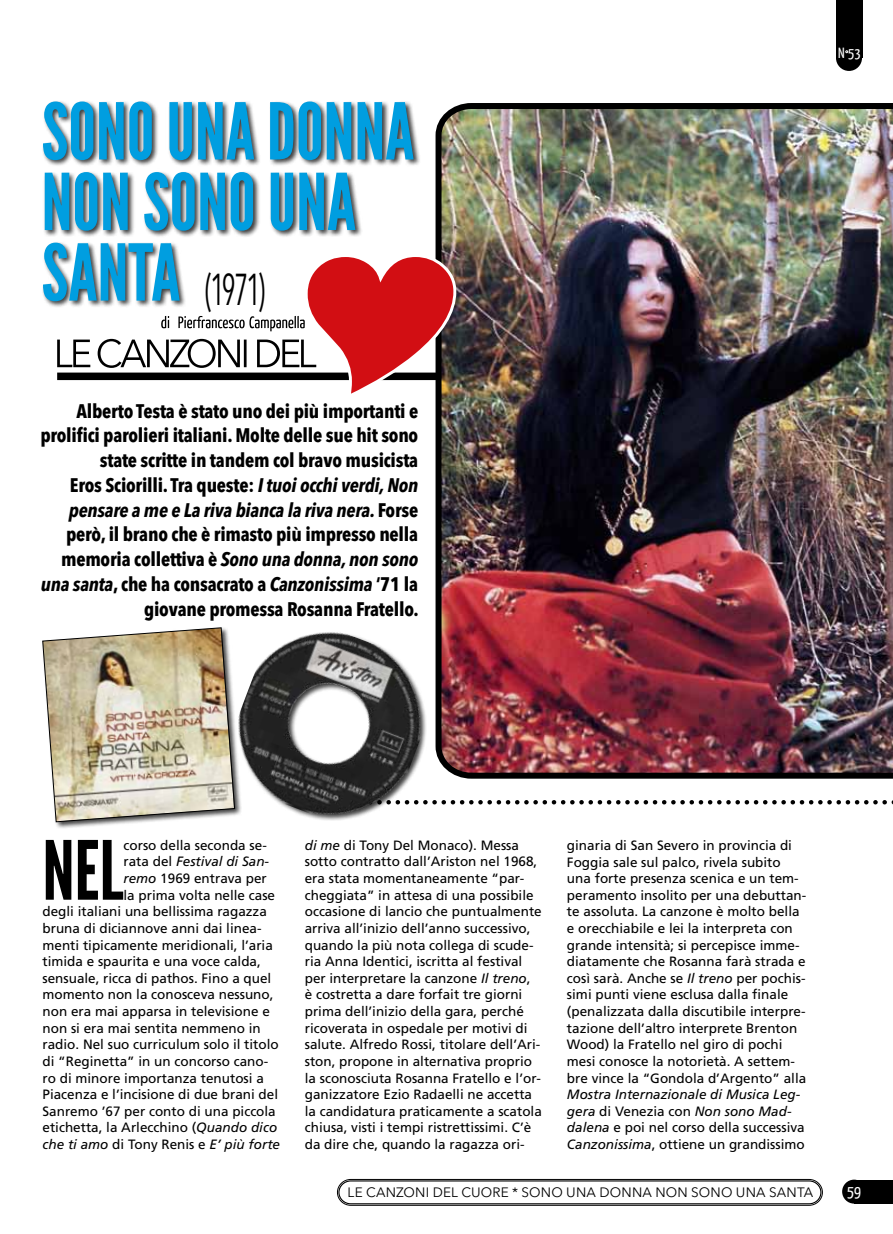
<style>
.page{position:relative;width:893px;height:1234px;background:#fff}
.page>*{position:absolute;margin:0;border:0;box-sizing:border-box;transform-origin:0 0}
.t1{font:81.3px "League Gothic";color:#000}
.t2{font:78px/70.5px "League Gothic";color:#009ee0}
.t3{font:condensed 44.25px "Avenir Next LT Pro";color:#000;scale:.67 1}
.t4{font:700 condensed 19.5px/24.8px "Avenir Next LT Pro";letter-spacing:-.01em;color:#000;text-align:right}
.t5{font:16.5px "Yanone Kaffeesatz";color:#fff}
.t6{font:14.85px "Yanone Kaffeesatz";color:#fff}
.t7{font:13.5px/16.6px "Frutiger";color:#000}
.t8{font:italic 13.5px/16.6px "Frutiger";color:#000}
.t9{font:13.5px "Avenir Next LT Pro";letter-spacing:.015em;color:#000}
.s1{font-style:italic}
.s2{font-style:normal}
</style>
<div class="page">
<svg style="left:450px;top:800px;width:443px;height:4px"></svg>
<img style="left:435px;top:103px;width:458px;height:676px">
<div style="left:337px;top:1178px;width:486px;height:27px;border:1px solid #000;border-radius:13px"></div>
<div style="left:338px;top:1179px;width:483px;height:24px;border:1px solid #000;border-radius:12px"></div>
<div style="left:842px;top:1179px;width:24px;height:24px;background:#000;border-radius:50%"></div>
<div style="left:836px;top:45px;width:26px;height:26px;background:#000;border-radius:50%"></div>
<div style="left:836px;top:0;width:26px;height:57px;background:#000"></div>
<div style="left:854px;top:1179px;width:39px;height:24px;background:#000"></div>
<svg style="left:57px;top:252px;width:401px;height:149px"></svg>
<div style="left:41px;top:100px;width:380px;height:208px;background:#000;opacity:.75"></div>
<img style="left:242px;top:608px;width:204px;height:213px">
<div style="left:41px;top:625px;width:201px;height:203px;background:#000;opacity:.75"></div>
<img style="left:42px;top:627px;width:193px;height:195px">
<h2 class="t2" style="left:42px;top:97px;width:374px">SONO UNADONNA<br>NON SONO UNA<br>SANTA</h2>
<h3 class="t3" style="left:205px;top:262px;width:91px">(1971)</h3>
<p class="t4" style="left:40px;top:398px;width:380px">Alberto Testa è stato uno dei più importanti e prolifici parolieri italiani. Molte delle sue hit sono state scritte in tandem col bravo musicista<br>Eros Sciorilli. Tra queste: <span class="s1">I tuoi occhi verdi, Non pensare a me e La riva bianca la riva nera.</span> Forse però, il brano che è rimasto più impresso nella memoria collettiva è <span class="s1">Sono una donna, non sono una santa</span>, che ha consacrato a <span class="s1">Canzonissima</span> ‘71 la giovane promessa Rosanna Fratello.</p>
<p class="t6" style="left:838px;top:44px;width:24px">N 53</p>
<h1 class="t1" style="left:43px;top:822px;width:83px">NEL</h1>
<p class="t7" style="left:124px;top:836px;width:145px">corso della seconda se-</p>
<p class="t8" style="left:124px;top:853px;width:147px"><span class="s2">rata del</span> Festival di San-</p>
<p class="t7" style="left:124px;top:869px;width:145px"><span class="s1">remo</span> 1969 entrava per</p>
<p class="t7" style="left:124px;top:886px;width:153px">la prima volta nelle case</p>
<p class="t7" style="left:43px;top:903px;width:226px">degli italiani una bellissima ragazza</p>
<p class="t7" style="left:43px;top:919px;width:221px">bruna di diciannove anni dai linea-</p>
<p class="t7" style="left:43px;top:936px;width:232px">menti tipicamente meridionali, l’aria</p>
<p class="t7" style="left:43px;top:952px;width:220px">timida e spaurita e una voce calda,</p>
<p class="t7" style="left:43px;top:969px;width:230px">sensuale, ricca di pathos. Fino a quel</p>
<p class="t7" style="left:43px;top:986px;width:233px">momento non la conosceva nessuno,</p>
<p class="t7" style="left:43px;top:1002px;width:229px">non era mai apparsa in televisione e</p>
<p class="t7" style="left:43px;top:1019px;width:220px">non si era mai sentita nemmeno in</p>
<p class="t7" style="left:43px;top:1035px;width:238px">radio. Nel suo curriculum solo il titolo</p>
<p class="t7" style="left:43px;top:1052px;width:227px">di “Reginetta” in un concorso cano-</p>
<p class="t7" style="left:43px;top:1069px;width:223px">ro di minore importanza tenutosi a</p>
<p class="t7" style="left:43px;top:1085px;width:237px">Piacenza e l’incisione di due brani del</p>
<p class="t7" style="left:43px;top:1102px;width:235px">Sanremo ’67 per conto di una piccola</p>
<p class="t7" style="left:43px;top:1118px;width:236px">etichetta, la Arlecchino (<span class="s1">Quando dico</span></p>
<p class="t8" style="left:43px;top:1135px;width:239px">che ti amo <span class="s2">di Tony Renis e</span> E’ più forte</p>
<p class="t7" style="left:305px;top:836px;width:239px"><span class="s1">di me</span> di Tony Del Monaco). Messa sotto contratto dall’Ariston nel 1968, era stata momentaneamente “par&shy;cheggiata” in attesa di una possibile occasione di lancio che puntualmente arriva all’inizio dell’anno successivo, quando la più nota collega di scude&shy;ria Anna Identici, iscritta al festival per interpretare la canzone <span class="s1">Il treno</span>,<br>è costretta a dare forfait tre giorni prima dell’inizio della gara, perché ricoverata in ospedale per motivi di salute. Alfredo Rossi, titolare dell’Ari&shy;ston, propone in alternativa proprio la sconosciuta Rosanna Fratello e l’or&shy;ganizzatore Ezio Radaelli ne accetta la candidatura praticamente a scatola chiusa, visti i tempi ristrettissimi. C’è da dire che, quando la ragazza ori-</p>
<p class="t7" style="left:567px;top:836px;width:241px">ginaria di San Severo in provincia di Foggia sale sul palco, rivela subito una forte presenza scenica e un tem&shy;peramento insolito per una debuttan&shy;te assoluta. La canzone è molto bella e orecchiabile e lei la interpreta con grande intensità; si percepisce imme&shy;diatamente che Rosanna farà strada e così sarà. Anche se <span class="s1">Il treno</span> per pochis&shy;simi punti viene esclusa dalla finale (penalizzata dalla discutibile interpre&shy;tazione dell’altro interprete Brenton Wood) la Fratello nel giro di pochi mesi conosce la notorietà. A settem&shy;bre vince la “Gondola d’Argento” alla</p>
<p class="t8" style="left:567px;top:1085px;width:239px">Mostra Internazionale di Musica Leg&shy;gera <span class="s2">di Venezia con</span> Non sono Mad&shy;dalena <span class="s2">e poi nel corso della successiva </span>Canzonissima<span class="s2">, ottiene un grandissimo</span></p>
<p class="t9" style="left:348px;top:1184px;width:467px">LE CANZONI DEL CUORE * SONO UNA DONNA NON SONO UNA SANTA</p>
<p class="t5" style="left:847px;top:1180px;width:15px">59</p>
</div>
